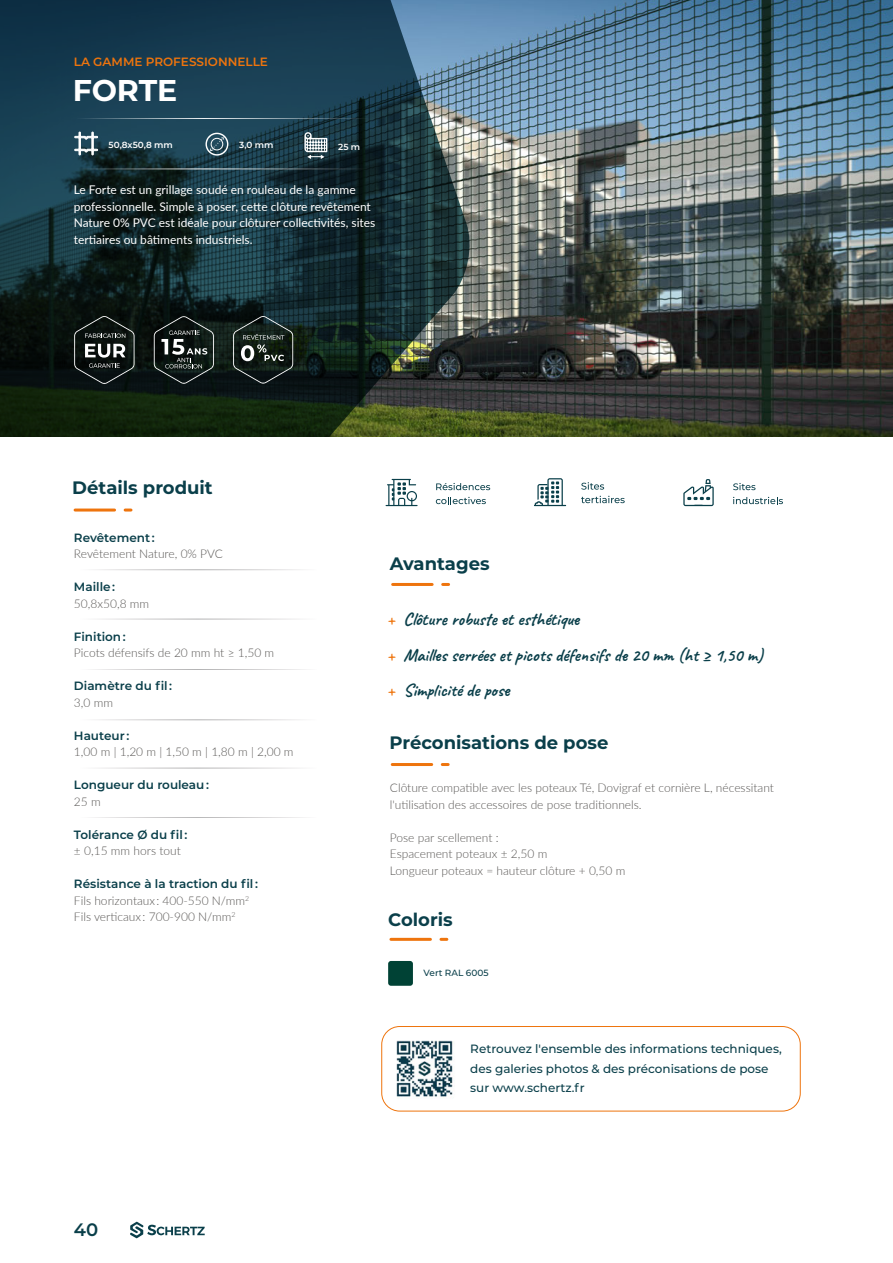
<style>
.page{position:relative;width:893px;height:1263px;background:#fff}
.page>*{position:absolute;margin:0;border:0;box-sizing:border-box;transform-origin:0 0}
.t1{font:700 30px "Montserrat";letter-spacing:-.005em;color:#fff}
.t2{font:700 18px/35.2px "Caveat";color:#0a3f4a}
.t3{font:700 18px "Montserrat";color:#0a3f4a}
.t4{font:600 18px "Montserrat";color:#0a3f4a}
.t5{font:300 12px/16.5px "Lato";color:#5a5856}
.t6{font:12px/16.5px "Lato";color:#fff}
.t7{font:600 12px "Montserrat";color:#0a3f4a}
.t8{font:500 12px/19.5px "Montserrat";color:#0a3f4a}
.t9{font:600 12px "Montserrat";color:#ee740d}
.t10{font:500 9px "Montserrat";color:#0a3f4a}
.t11{font:600 8.85px "Montserrat";color:#fff}
.s1{color:#ee740d}
</style>
<div class="page">
<svg style="left:130px;top:1222px;width:75px;height:16px"></svg>
<img style="left:474px;top:0;width:419px;height:437px">
<svg style="left:0;top:0;width:474px;height:437px;background:#1d373d"></svg>
<hr style="left:75px;top:508px;width:40px;height:3px;background:#ee740d">
<svg style="left:125px;top:508px;width:6px;height:3px"></svg>
<svg style="left:74px;top:132px;width:24px;height:23px"></svg>
<svg style="left:205px;top:133px;width:23px;height:23px"></svg>
<div style="left:211px;top:138px;width:12px;height:12px;border:1px solid #fff;border-radius:50%"></div>
<svg style="left:304px;top:132px;width:23px;height:27px"></svg>
<hr style="left:392px;top:763px;width:40px;height:3px;background:#ee740d">
<svg style="left:442px;top:763px;width:6px;height:3px"></svg>
<hr style="left:393px;top:583px;width:39px;height:3px;background:#ee740d">
<svg style="left:443px;top:583px;width:6px;height:3px"></svg>
<hr style="left:391px;top:938px;width:39px;height:3px;background:#ee740d">
<svg style="left:441px;top:938px;width:6px;height:3px"></svg>
<div style="left:388px;top:961px;width:25px;height:25px;background:#004235;border-radius:3px"></div>
<svg style="left:154px;top:316px;width:60px;height:68px;background:#29312f"></svg>
<svg style="left:233px;top:316px;width:60px;height:68px;background:#28332f"></svg>
<svg style="left:74px;top:316px;width:61px;height:68px;background:#2b322f"></svg>
<hr style="left:74px;top:118px;width:294px;height:1px;background:#fff">
<hr style="left:74px;top:169px;width:294px;height:1px;background:#fff">
<svg style="left:581px;top:482px;width:23px;height:8px"></svg>
<svg style="left:581px;top:496px;width:44px;height:7px"></svg>
<svg style="left:534px;top:478px;width:32px;height:28px"></svg>
<svg style="left:436px;top:483px;width:54px;height:7px"></svg>
<svg style="left:436px;top:497px;width:50px;height:7px"></svg>
<svg style="left:386px;top:479px;width:32px;height:27px"></svg>
<svg style="left:733px;top:483px;width:22px;height:7px"></svg>
<svg style="left:733px;top:497px;width:50px;height:7px"></svg>
<svg style="left:683px;top:479px;width:31px;height:27px"></svg>
<div style="left:381px;top:1026px;width:420px;height:85px;border:1px solid #ee740d;border-radius:18px"></div>
<img style="left:396px;top:1040px;width:58px;height:58px">
<p class="t9" style="left:74px;top:53px;width:196px">LA GAMME PROFESSIONNELLE</p>
<h1 class="t1" style="left:73px;top:68px;width:106px">FORTE</h1>
<p class="t11" style="left:109px;top:138px;width:66px">50,8x50,8 mm</p>
<p class="t11" style="left:239px;top:139px;width:36px">3,0 mm</p>
<p class="t11" style="left:338px;top:141px;width:24px">25 m</p>
<p class="t6" style="left:74px;top:181px;width:303px">Le Forte est un grillage soudé en rouleau de la gamme professionnelle. Simple à poser, cette clôture revêtement Nature 0% PVC est idéale pour clôturer collectivités, sites tertiaires ou bâtiments industriels.</p>
<h2 class="t3" style="left:72px;top:475px;width:142px">Détails produit</h2>
<p class="t7" style="left:74px;top:529px;width:82px">Revêtement :</p>
<p class="t5" style="left:74px;top:545px;width:150px">Revêtement Nature, 0% PVC</p>
<p class="t7" style="left:74px;top:578px;width:43px">Maille :</p>
<p class="t5" style="left:74px;top:595px;width:77px">50,8x50,8 mm</p>
<p class="t7" style="left:74px;top:628px;width:53px">Finition :</p>
<p class="t5" style="left:74px;top:644px;width:202px">Picots défensifs de 20 mm ht ≥ 1,50 m</p>
<p class="t7" style="left:74px;top:677px;width:100px">Diamètre du fil :</p>
<p class="t5" style="left:74px;top:694px;width:41px">3,0 mm</p>
<p class="t7" style="left:74px;top:727px;width:57px">Hauteur :</p>
<p class="t5" style="left:74px;top:743px;width:221px">1,00 m | 1,20 m | 1,50 m | 1,80 m | 2,00 m</p>
<p class="t7" style="left:74px;top:776px;width:136px">Longueur du rouleau :</p>
<p class="t5" style="left:74px;top:793px;width:28px">25 m</p>
<p class="t7" style="left:74px;top:826px;width:115px">Tolérance Ø du fil :</p>
<p class="t5" style="left:74px;top:842px;width:108px">± 0,15 mm hors tout</p>
<p class="t7" style="left:74px;top:875px;width:185px">Résistance à la traction du fil :</p>
<p class="t5" style="left:74px;top:892px;width:177px">Fils horizontaux : 400-550 N/mm<sup>2<br></sup>Fils verticaux : 700-900 N/mm<sup>2</sup></p>
<h2 class="t4" style="left:74px;top:1217px;width:26px">40</h2>
<h2 class="t3" style="left:390px;top:550px;width:101px">Avantages</h2>
<h2 class="t2" style="left:387px;top:602px;width:378px"><span class="s1">+</span> Clôture robuste et esthétique<br><span class="s1">+</span> Mailles serrées et picots défensifs de 20 mm (ht ≥ 1,50 m) <span class="s1">+</span> Simplicité de pose</h2>
<h2 class="t3" style="left:389px;top:729px;width:220px">Préconisations de pose</h2>
<p class="t5" style="left:390px;top:779px;width:386px">Clôture compatible avec les poteaux Té, Dovigraf et cornière L, nécessitant l'utilisation des accessoires de pose traditionnels.</p>
<p class="t5" style="left:390px;top:829px;width:237px">Pose par scellement :<br>Espacement poteaux ± 2,50 m<br>Longueur poteaux = hauteur clôture + 0,50 m</p>
<h2 class="t3" style="left:388px;top:907px;width:66px">Coloris</h2>
<p class="t10" style="left:424px;top:966px;width:67px">Vert RAL 6005</p>
<p class="t8" style="left:470px;top:1039px;width:313px">Retrouvez l'ensemble des informations techniques, des galeries photos &amp; des préconisations de pose sur www.schertz.fr</p>
</div>
